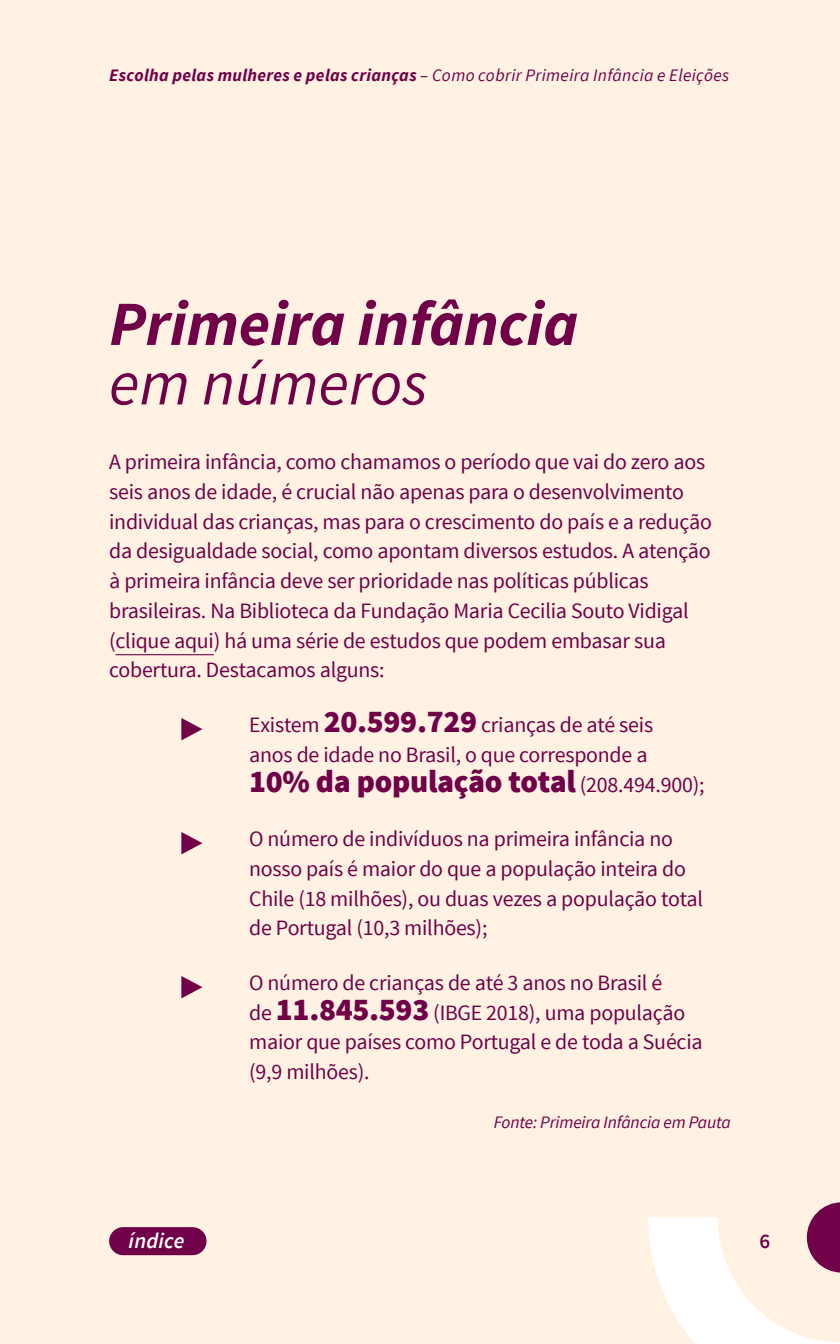
<style>
.page{position:relative;width:840px;height:1344px;background:#fff2e3}
.page>*{position:absolute;margin:0;border:0;box-sizing:border-box;transform-origin:0 0}
.peso_1{font:italic 700 63px/59.5px "Source Sans Pro";color:#700047}
.t1{font:900 31.5px "Source Sans Pro";letter-spacing:-.01em;color:#700047}
.corpo_geral{font:21.88px/29.8px "Source Sans Pro";letter-spacing:-.01em;color:#700047}
.t2{font:italic 600 21.88px "Source Sans Pro";letter-spacing:.01em;color:#fff}
.t3{font:600 21px "Source Sans Pro";color:#700047}
.fonte{font:italic 17.5px "Source Sans Pro";letter-spacing:.01em;color:#700047}
.fonte-2{font:italic 17.5px "Source Sans Pro";letter-spacing:-.01em;color:#700047}
.s1{font-weight:700}
.s2{font-weight:400}
.s3{font-size:42px}
.s4{font-weight:900;font-size:31.5px}
.s5{font-weight:400;font-size:21.88px}
</style>
<div class="page">
<svg style="left:648px;top:1202px;width:192px;height:142px"></svg>
<div style="left:109px;top:1227px;width:98px;height:28px;background:#700047;border-radius:14px"></div>
<hr style="left:116px;top:654px;width:98px;height:1px;background:#700047">
<p class="fonte" style="left:109px;top:64px;width:621px"><span class="s1">Escolha pelas mulheres e pelas crianças</span> – Como cobrir Primeira Infância e Eleições</p>
<p class="peso_1" style="left:109px;top:294px;width:470px">Primeira infância <span class="s2">em números</span></p>
<p class="corpo_geral" style="left:109px;top:447px;width:604px">A primeira infância, como chamamos o período que vai do zero aos seis anos de idade, é crucial não apenas para o desenvolvimento individual das crianças, mas para o crescimento do país e a redução da desigualdade social, como apontam diversos estudos. A atenção à primeira infância deve ser prioridade nas políticas públicas brasileiras. Na Biblioteca da Fundação Maria Cecilia Souto Vidigal (clique aqui) há uma série de estudos que podem embasar sua cobertura. Destacamos alguns:</p>
<p class="corpo_geral" style="left:179px;top:710px;width:475px;text-align:right"><span class="s3">▶</span> Existem <span class="s4">20.599.729</span> crianças de até seis anos de idade no Brasil, o que corresponde a</p>
<p class="t1" style="left:249px;top:760px;width:457px">10% da população total <span class="s5">(208.494.900);</span></p>
<p class="corpo_geral" style="left:249px;top:824px;width:455px;text-indent:-70px"><span class="s3">▶</span> O número de indivíduos na primeira infância no nosso país é maior do que a população inteira do Chile (18 milhões), ou duas vezes a população total de Portugal (10,3 milhões);</p>
<p class="corpo_geral" style="left:249px;top:968px;width:455px;text-indent:-70px"><span class="s3">▶</span> O número de crianças de até 3 anos no Brasil é<br>de <span class="s4">11.845.593</span> (IBGE 2018), uma população maior que países como Portugal e de toda a Suécia (9,9 milhões).</p>
<p class="fonte-2" style="left:494px;top:1112px;width:239px">Fonte: Primeira Infância em Pauta</p>
<p class="t2" style="left:129px;top:1226px;width:57px">índice</p>
<p class="t3" style="left:759px;top:1227px;width:12px">6</p>
</div>
